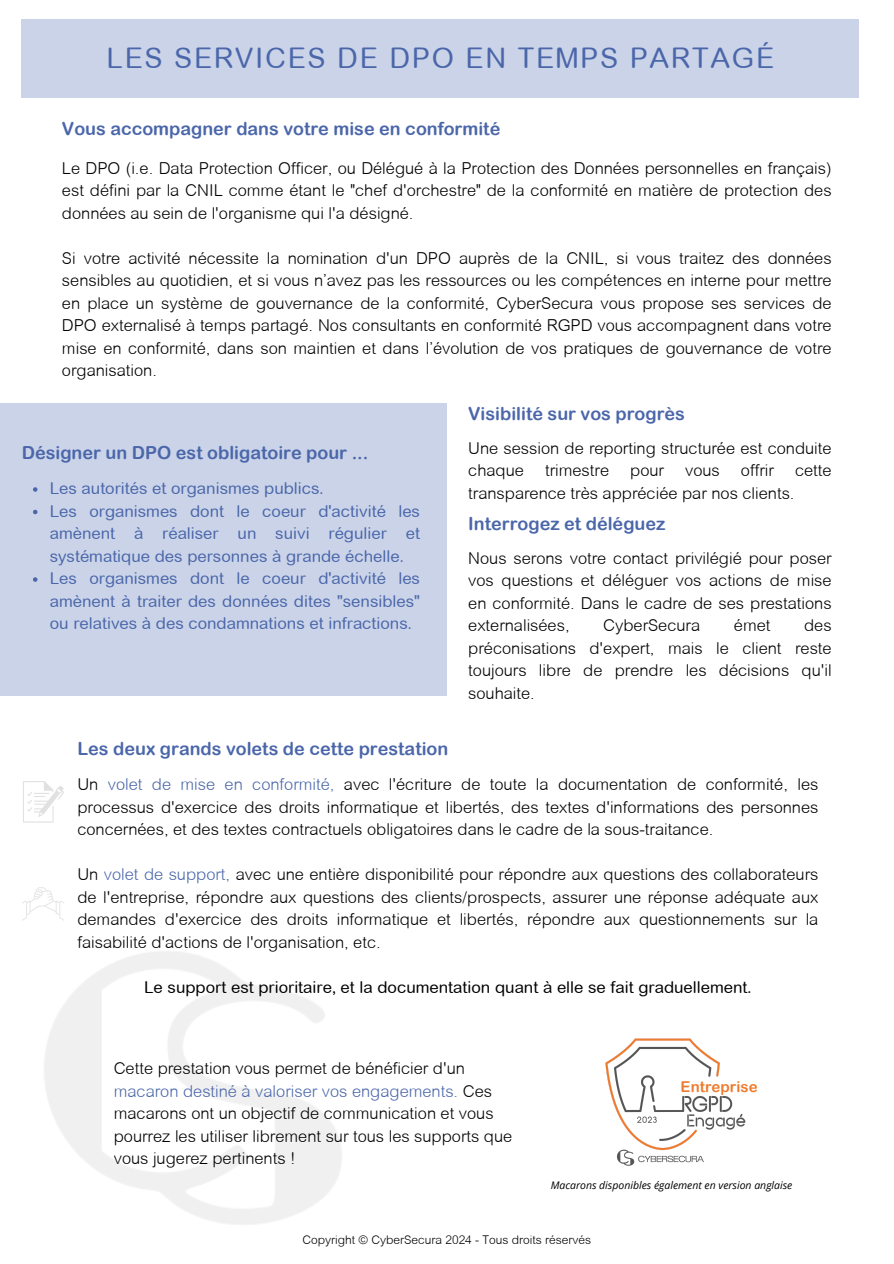
<style>
.page{position:relative;width:894px;height:1264px;background:#fff}
.page>*{position:absolute;margin:0;border:0;box-sizing:border-box;transform-origin:0 0}
.t1{font:28.5px "Arial Rounded MT";letter-spacing:.06em;color:#4b67aa}
.t2{font:18px "Arial Rounded MT Bold";color:#4b67aa}
.t3{font:300 16.5px/22.5px "Arial Rounded MT";color:#000;text-align:justify}
.t4{font:16.5px/22.5px "Arial Rounded MT";color:#4b67aa}
.t5{font:16.5px "Arial Rounded MT";color:#000}
.t6{font:15px "Arial Rounded MT Bold";color:#ee7b2d}
.t7{font:300 12px "Arial Rounded MT";color:#000}
.t8{font:italic 10.5px "Open Sans";color:#000}
.s1{color:#4b67aa}
</style>
<div class="page">
<div style="left:22px;top:19px;width:836px;height:78px;background:#cad3e8"></div>
<div style="left:0;top:404px;width:446px;height:292px;background:#cad3e8"></div>
<svg style="left:23px;top:781px;width:41px;height:41px"></svg>
<svg style="left:22px;top:887px;width:42px;height:33px"></svg>
<svg style="left:33px;top:487px;width:4px;height:5px"></svg>
<svg style="left:33px;top:510px;width:4px;height:4px"></svg>
<svg style="left:33px;top:577px;width:4px;height:5px"></svg>
<img style="left:605px;top:1038px;width:141px;height:128px">
<h1 class="t1" style="left:107px;top:41px;width:668px">LES SERVICES DE DPO EN TEMPS PARTAGÉ</h1>
<p class="t2" style="left:62px;top:118px;width:440px">Vous accompagner dans votre mise en conformité</p>
<p class="t3" style="left:62px;top:156px;width:771px">Le DPO (i.e. Data Protection Officer, ou Délégué à la Protection des Données personnelles en français) est défini par la CNIL comme étant le "chef d'orchestre" de la conformité en matière de protection des données au sein de l'organisme qui l'a désigné.</p>
<p class="t3" style="left:62px;top:246px;width:771px">Si votre activité nécessite la nomination d'un DPO auprès de la CNIL, si vous traitez des données sensibles au quotidien, et si vous n’avez pas les ressources ou les compétences en interne pour mettre en place un système de gouvernance de la conformité, CyberSecura vous propose ses services de DPO externalisé à temps partagé. Nos consultants en conformité RGPD vous accompagnent dans votre mise en conformité, dans son maintien et dans l’évolution de vos pratiques de gouvernance de votre organisation.</p>
<p class="t2" style="left:22px;top:442px;width:348px">Désigner un DPO est obligatoire pour ...</p>
<p class="t4" style="left:50px;top:477px;width:371px">Les autorités et organismes publics.<br>Les organismes dont le coeur d'activité les amènent à réaliser un suivi régulier et systématique des personnes à grande échelle.<br>Les organismes dont le coeur d'activité les amènent à traiter des données dites "sensibles" ou relatives à des condamnations et infractions.</p>
<p class="t2" style="left:77px;top:738px;width:372px">Les deux grands volets de cette prestation</p>
<p class="t2" style="left:468px;top:403px;width:218px">Visibilité sur vos progrès</p>
<p class="t3" style="left:468px;top:436px;width:365px">Une session de reporting structurée est conduite chaque</p>
<p class="t3" style="left:545px;top:459px;width:66px">trimestre</p>
<p class="t3" style="left:630px;top:459px;width:35px">pour</p>
<p class="t3" style="left:685px;top:459px;width:36px">vous</p>
<p class="t3" style="left:740px;top:459px;width:34px">offrir</p>
<p class="t3" style="left:794px;top:459px;width:38px">cette</p>
<p class="t3" style="left:468px;top:481px;width:328px">transparence très appréciée par nos clients.</p>
<p class="t2" style="left:468px;top:513px;width:199px">Interrogez et déléguez</p>
<p class="t3" style="left:468px;top:546px;width:365px">Nous serons votre contact privilégié pour poser vos questions et déléguer vos actions de mise en conformité. Dans le cadre de ses prestations externalisées,</p>
<p class="t3" style="left:468px;top:614px;width:365px;text-indent:336px">des préconisations d'expert, mais le client reste toujours libre de prendre les décisions qu'il souhaite.</p>
<p class="t3" style="left:603px;top:614px;width:98px">CyberSecura</p>
<p class="t3" style="left:733px;top:614px;width:38px">émet</p>
<p class="t3" style="left:77px;top:773px;width:742px">Un <span class="s1">volet de mise en conformité,</span> avec l'écriture de toute la documentation de conformité, les processus d'exercice des droits informatique et libertés, des textes d'informations des personnes concernées, et des textes contractuels obligatoires dans le cadre de la sous-traitance.</p>
<p class="t3" style="left:77px;top:863px;width:742px">Un <span class="s1">volet de support,</span> avec une entière disponibilité pour répondre aux questions des collaborateurs de l'entreprise, répondre aux questions des clients/prospects, assurer une réponse adéquate aux demandes d'exercice des droits informatique et libertés, répondre aux questionnements sur la faisabilité d'actions de l'organisation, etc.</p>
<p class="t5" style="left:144px;top:977px;width:608px">Le support est prioritaire, et la documentation quant à elle se fait graduellement.</p>
<p class="t3" style="left:114px;top:1056px;width:400px;text-align:left">Cette prestation vous permet de bénéficier d'un <span class="s1">macaron destiné à valoriser vos engagements.</span> Ces macarons ont un objectif de communication et vous pourrez les utiliser librement sur tous les supports que vous jugerez pertinents !</p>
<p class="t6" style="left:680px;top:1077px;width:78px">Entreprise</p>
<p class="t8" style="left:550px;top:1177px;width:243px">Macarons disponibles également en version anglaise</p>
<p class="t7" style="left:302px;top:1232px;width:290px">Copyright © CyberSecura 2024 - Tous droits réservés</p>
</div>
